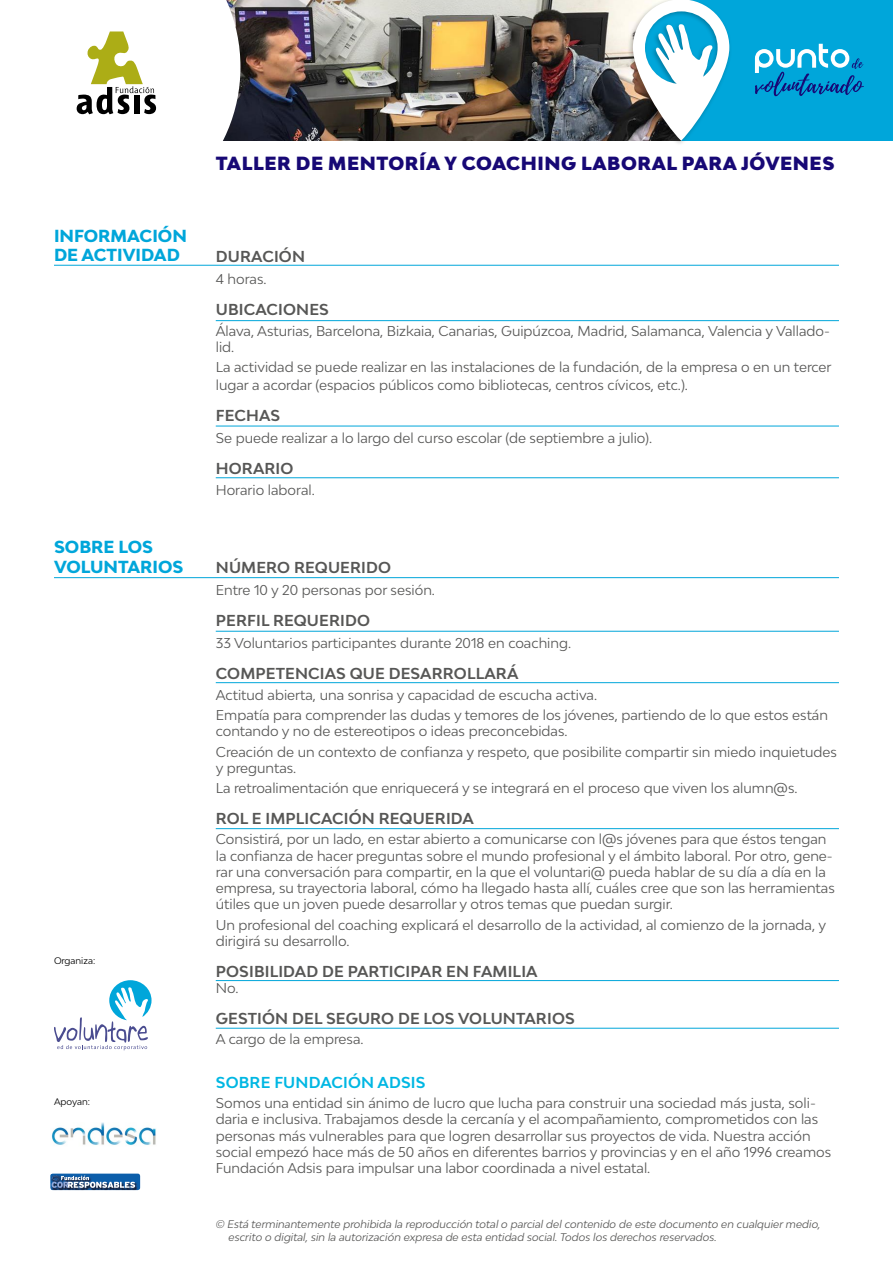
<style>
.page{position:relative;width:893px;height:1263px;background:#fff}
.page>*{position:absolute;margin:0;border:0;box-sizing:border-box;transform-origin:0 0}
.t1{font:900 18px "Bw Modelica";letter-spacing:.03em;color:#170875}
.t2{font:800 16.5px/19.8px "Bw Modelica";color:#00a6da}
.t3{font:700 15px "Bw Modelica";letter-spacing:.01em;color:#575756}
.t4{font:700 15px "Bw Modelica";letter-spacing:.01em;color:#00b7e3}
.t5{font:13.5px/16.2px "Bw Modelica";color:#575756}
.t6{font:italic 10.5px/12.6px "Bw Modelica";color:#575756}
.t7{font:9px "Bw Modelica";color:#000}
</style>
<div class="page">
<svg style="left:54px;top:980px;width:98px;height:70px"></svg>
<div style="left:50px;top:1173px;width:90px;height:17px;background:#0c5eaa;border-radius:2px"></div>
<img style="left:52px;top:1182px;width:86px;height:9px">
<svg style="left:51px;top:1175px;width:84px;height:13px"></svg>
<img style="left:51px;top:1123px;width:105px;height:22px">
<img style="left:240px;top:0;width:386px;height:140px">
<div style="left:681px;top:0;width:212px;height:140px;background:#00a6da"></div>
<svg style="left:755px;top:44px;width:109px;height:53px"></svg>
<div style="left:626px;top:0;width:106px;height:147px;background:#000;opacity:.26"></div>
<svg style="left:633px;top:0;width:96px;height:141px"></svg>
<svg style="left:76px;top:0;width:164px;height:141px"></svg>
<hr style="left:54px;top:577px;width:785px;height:1px;background:#00a6da">
<hr style="left:54px;top:265px;width:785px;height:1px;background:#00a6da">
<hr style="left:216px;top:682px;width:623px;height:1px;background:#00a6da">
<hr style="left:216px;top:631px;width:623px;height:1px;background:#00a6da">
<hr style="left:216px;top:320px;width:623px;height:1px;background:#00a6da">
<hr style="left:216px;top:477px;width:623px;height:1px;background:#00a6da">
<hr style="left:216px;top:426px;width:623px;height:1px;background:#00a6da">
<hr style="left:216px;top:828px;width:623px;height:1px;background:#00a6da">
<hr style="left:216px;top:980px;width:623px;height:1px;background:#00a6da">
<hr style="left:216px;top:1028px;width:623px;height:1px;background:#00a6da">
<svg style="left:77px;top:31px;width:79px;height:83px"></svg>
<p class="t2" style="left:54px;top:225px;width:134px">INFORMACIÓN<br>DE ACTIVIDAD</p>
<p class="t2" style="left:54px;top:537px;width:131px">SOBRE LOS<br>VOLUNTARIOS</p>
<p class="t7" style="left:54px;top:955px;width:43px">Organiza:</p>
<p class="t7" style="left:54px;top:1096px;width:38px">Apoyan:</p>
<h1 class="t1" style="left:216px;top:152px;width:620px">TALLER DE MENTORÍA Y COACHING LABORAL PARA JÓVENES</h1>
<p class="t3" style="left:216px;top:247px;width:91px">DURACIÓN</p>
<p class="t5" style="left:216px;top:271px;width:52px">4 horas.</p>
<p class="t3" style="left:216px;top:300px;width:115px">UBICACIONES</p>
<p class="t5" style="left:216px;top:322px;width:616px">Álava, Asturias, Barcelona, Bizkaia, Canarias, Guipúzcoa, Madrid, Salamanca, Valencia y Vallado&shy;lid.</p>
<p class="t5" style="left:216px;top:358px;width:617px;line-height:18px">La actividad se puede realizar en las instalaciones de la fundación, de la empresa o en un tercer lugar a acordar (espacios públicos como bibliotecas, centros cívicos, etc.).</p>
<p class="t3" style="left:216px;top:406px;width:66px">FECHAS</p>
<p class="t5" style="left:216px;top:430px;width:438px">Se puede realizar a lo largo del curso escolar (de septiembre a julio).</p>
<p class="t3" style="left:216px;top:459px;width:79px">HORARIO</p>
<p class="t5" style="left:216px;top:481px;width:101px">Horario laboral.</p>
<p class="t3" style="left:216px;top:558px;width:177px">NÚMERO REQUERIDO</p>
<p class="t5" style="left:216px;top:582px;width:221px">Entre 10 y 20 personas por sesión.</p>
<p class="t3" style="left:216px;top:611px;width:156px">PERFIL REQUERIDO</p>
<p class="t5" style="left:216px;top:635px;width:357px">33 Voluntarios participantes durante 2018 en coaching.</p>
<p class="t3" style="left:216px;top:664px;width:304px">COMPETENCIAS QUE DESARROLLARÁ</p>
<p class="t5" style="left:216px;top:684px;width:614px;line-height:20.4px">Actitud abierta, una sonrisa y capacidad de escucha activa.<br>Empatía para comprender las dudas y temores de los jóvenes, partiendo de lo que estos están</p>
<p class="t5" style="left:216px;top:721px;width:623px;line-height:20.4px">contando y no de estereotipos o ideas preconcebidas.<br>Creación de un contexto de confianza y respeto, que posibilite compartir sin miedo inquietudes</p>
<p class="t5" style="left:216px;top:757px;width:583px;line-height:20.4px">y preguntas.<br>La retroalimentación que enriquecerá y se integrará en el proceso que viven los alumn@s.</p>
<p class="t3" style="left:216px;top:809px;width:260px">ROL E IMPLICACIÓN REQUERIDA</p>
<p class="t5" style="left:216px;top:831px;width:621px">Consistirá, por un lado, en estar abierto a comunicarse con l@s jóvenes para que éstos tengan la confianza de hacer preguntas sobre el mundo profesional y el ámbito laboral. Por otro, gene&shy;rar una conversación para compartir, en la que el voluntari@ pueda hablar de su día a día en la empresa, su trayectoria laboral, cómo ha llegado hasta allí, cuáles cree que son las herramientas útiles que un joven puede desarrollar y otros temas que puedan surgir.</p>
<p class="t5" style="left:216px;top:916px;width:612px">Un profesional del coaching explicará el desarrollo de la actividad, al comienzo de la jornada, y dirigirá su desarrollo.</p>
<p class="t3" style="left:216px;top:961px;width:323px">POSIBILIDAD DE PARTICIPAR EN FAMILIA</p>
<p class="t5" style="left:216px;top:979px;width:24px">No.</p>
<p class="t3" style="left:216px;top:1008px;width:360px">GESTIÓN DEL SEGURO DE LOS VOLUNTARIOS</p>
<p class="t5" style="left:216px;top:1031px;width:149px">A cargo de la empresa.</p>
<p class="t4" style="left:216px;top:1072px;width:211px">SOBRE FUNDACIÓN ADSIS</p>
<p class="t5" style="left:216px;top:1095px;width:617px">Somos una entidad sin ánimo de lucro que lucha para construir una sociedad más justa, soli&shy;daria e inclusiva. Trabajamos desde la cercanía y el acompañamiento, comprometidos con las personas más vulnerables para que logren desarrollar sus proyectos de vida. Nuestra acción social empezó hace más de 50 años en diferentes barrios y provincias y en el año 1996 creamos Fundación Adsis para impulsar una labor coordinada a nivel estatal.</p>
<p class="t6" style="left:229px;top:1218px;width:594px;text-indent:-13px">© Está terminantemente prohibida la reproducción total o parcial del contenido de este documento en cualquier medio, escrito o digital, sin la autorización expresa de esta entidad social. Todos los derechos reservados.</p>
</div>
